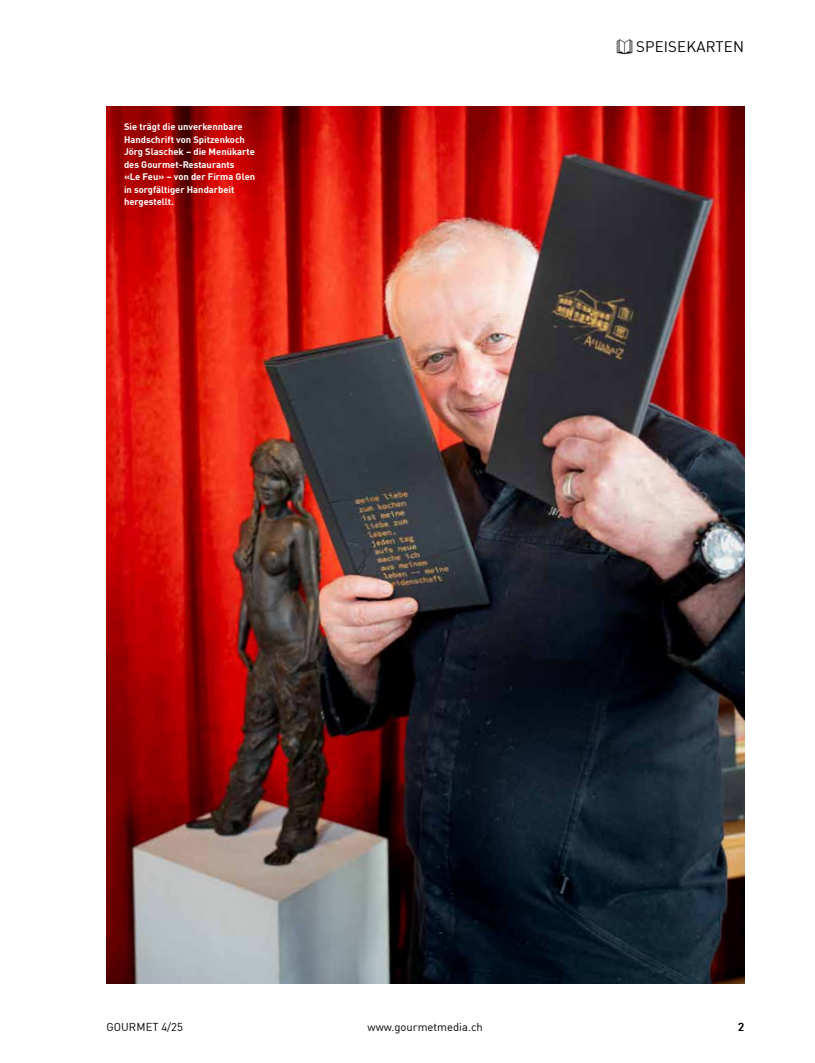
<style>
.page{position:relative;width:815px;height:1063px;background:#fff}
.page>*{position:absolute;margin:0;border:0;box-sizing:border-box;transform-origin:0 0}
.t1{font:15px "DINOT";letter-spacing:.01em;color:#000}
.t2{font:11.25px "DINOT";color:#000}
.t3{font:700 9.38px/12.5px "DINOT";color:#fff}
</style>
<div class="page">
<img style="left:106px;top:106px;width:638px;height:878px">
<img style="left:616px;top:39px;width:17px;height:16px">
<p class="t3" style="left:124px;top:120px;width:133px">Sie trägt die unverkennbare<br>Handschrift von Spitzenkoch<br>Jörg Slaschek – die Menükarte des Gourmet-Restaurants<br>«Le Feu» – von der Firma Glen in sorgfältiger Handarbeit hergestellt.</p>
<h1 class="t1" style="left:636px;top:35px;width:109px">SPEISEKARTEN</h1>
<p class="t2" style="left:106px;top:1018px;width:78px">GOURMET 4/25</p>
<p class="t2" style="left:368px;top:1018px;width:117px">www.gourmetmedia.ch</p>
<p class="t2" style="left:738px;top:1018px;width:7px">2</p>
</div>
